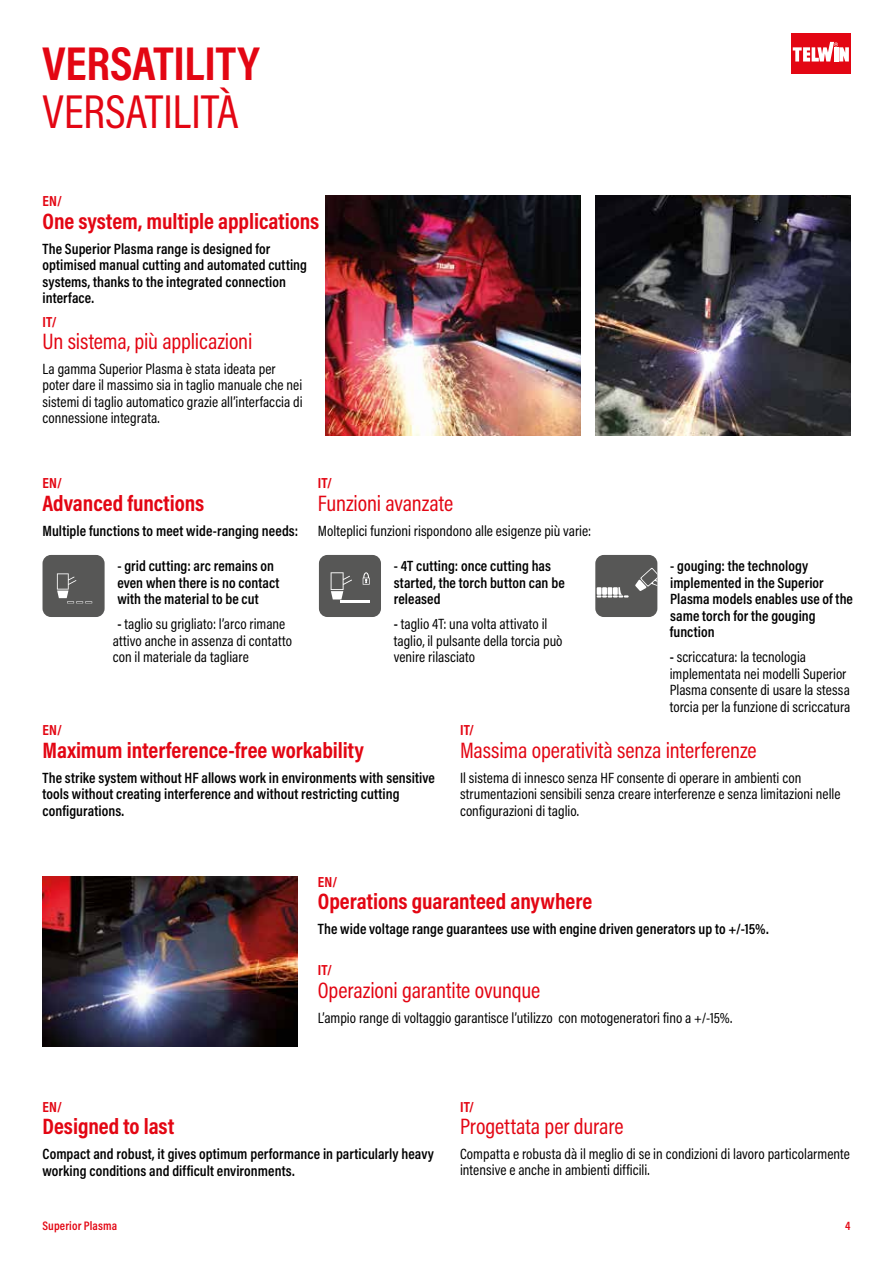
<style>
.page{position:relative;width:893px;height:1263px;background:#fff}
.page>*{position:absolute;margin:0;border:0;box-sizing:border-box;transform-origin:0 0}
.t1{font:700 48px "Acumin Pro Cond";letter-spacing:-.005em;color:#e30613}
.t2{font:48px "Acumin Pro Cond";letter-spacing:-.005em;color:#e30613}
.t3{font:700 22.5px "Acumin Pro Cond";color:#e30613}
.t4{font:22.5px "Acumin Pro Cond";letter-spacing:-.005em;color:#e30613}
.t5{font:15px/16.5px "Acumin Pro Cond";letter-spacing:.005em;color:#000}
.t6{font:600 15px/16.5px "Acumin Pro Cond";letter-spacing:.005em;color:#000}
.t7{font:700 14.7px "Acumin Pro Cond";letter-spacing:.01em;color:#e30613}
.t8{font:600 12.45px "Acumin Pro Cond";letter-spacing:.01em;color:#e30613}
.s1{font-weight:600}
</style>
<div class="page">
<img style="left:326px;top:196px;width:255px;height:240px">
<img style="left:595px;top:196px;width:255px;height:240px">
<img style="left:43px;top:876px;width:255px;height:170px">
<div style="left:43px;top:555px;width:62px;height:62px;background:#575756;border-radius:9px"></div>
<svg style="left:57px;top:573px;width:35px;height:30px"></svg>
<div style="left:319px;top:555px;width:62px;height:62px;background:#575756;border-radius:9px"></div>
<svg style="left:331px;top:572px;width:39px;height:30px"></svg>
<div style="left:595px;top:555px;width:62px;height:62px;background:#575756;border-radius:9px"></div>
<svg style="left:597px;top:587px;width:32px;height:10px"></svg>
<svg style="left:635px;top:568px;width:22px;height:23px"></svg>
<div style="left:791px;top:34px;width:59px;height:40px;background:#e30613"></div>
<svg style="left:793px;top:42px;width:56px;height:20px"></svg>
<h1 class="t1" style="left:43px;top:32px;width:218px">VERSATILITY</h1>
<h1 class="t2" style="left:43px;top:80px;width:198px">VERSATILITÀ</h1>
<p class="t7" style="left:43px;top:192px;width:21px">EN/</p>
<h2 class="t3" style="left:43px;top:206px;width:278px">One system, multiple applications</h2>
<p class="t6" style="left:43px;top:240px;width:266px">The Superior Plasma range is designed for optimised manual cutting and automated cutting systems, thanks to the integrated connection interface.</p>
<p class="t7" style="left:43px;top:312px;width:16px">IT/</p>
<h2 class="t4" style="left:43px;top:327px;width:211px">Un sistema, più applicazioni</h2>
<p class="t5" style="left:43px;top:360px;width:262px">La gamma Superior Plasma è stata ideata per poter dare il massimo sia in taglio manuale che nei sistemi di taglio automatico grazie all’interfaccia di connessione integrata.</p>
<p class="t7" style="left:43px;top:473px;width:21px">EN/</p>
<h2 class="t3" style="left:43px;top:488px;width:163px">Advanced functions</h2>
<p class="t6" style="left:43px;top:522px;width:257px">Multiple functions to meet wide-ranging needs:</p>
<p class="t6" style="left:117px;top:557px;width:164px">- grid cutting: arc remains on even when there is no contact with the material to be cut</p>
<p class="t5" style="left:113px;top:616px;width:181px;text-indent:5px"><span class="s1">-</span> taglio su grigliato: l’arco rimane attivo anche in assenza di contatto con il materiale da tagliare</p>
<p class="t7" style="left:318px;top:473px;width:16px">IT/</p>
<h2 class="t4" style="left:318px;top:488px;width:137px">Funzioni avanzate</h2>
<p class="t5" style="left:318px;top:522px;width:275px">Molteplici funzioni rispondono alle esigenze più varie:</p>
<p class="t6" style="left:394px;top:557px;width:172px">- 4T cutting: once cutting has started, the torch button can be released</p>
<p class="t5" style="left:394px;top:616px;width:170px"><span class="s1">-</span> taglio 4T: una volta attivato il taglio, il pulsante della torcia può venire rilasciato</p>
<p class="t6" style="left:670px;top:557px;width:185px">- gouging: the technology implemented in the Superior<br>Plasma models enables use of the same torch for the gouging function</p>
<p class="t5" style="left:670px;top:649px;width:182px"><span class="s1">-</span> scriccatura: la tecnologia implementata nei modelli Superior Plasma consente di usare la stessa torcia per la funzione di scriccatura</p>
<p class="t7" style="left:43px;top:721px;width:21px">EN/</p>
<h2 class="t3" style="left:43px;top:735px;width:323px">Maximum interference-free workability</h2>
<p class="t6" style="left:43px;top:769px;width:394px">The strike system without HF allows work in environments with sensitive tools without creating interference and without restricting cutting configurations.</p>
<p class="t7" style="left:460px;top:721px;width:16px">IT/</p>
<h2 class="t4" style="left:460px;top:735px;width:298px">Massima operatività senza interferenze</h2>
<p class="t5" style="left:460px;top:769px;width:382px">Il sistema di innesco senza HF consente di operare in ambienti con strumentazioni sensibili senza creare interferenze e senza limitazioni nelle configurazioni di taglio.</p>
<p class="t7" style="left:318px;top:872px;width:21px">EN/</p>
<h2 class="t3" style="left:318px;top:886px;width:276px">Operations guaranteed anywhere</h2>
<p class="t6" style="left:318px;top:920px;width:452px">The wide voltage range guarantees use with engine driven generators up to +/-15%.</p>
<p class="t7" style="left:318px;top:961px;width:16px">IT/</p>
<h2 class="t4" style="left:318px;top:975px;width:224px">Operazioni garantite ovunque</h2>
<p class="t5" style="left:318px;top:1009px;width:416px">L’ampio range di voltaggio garantisce l’utilizzo con motogeneratori fino a +/-15%.</p>
<p class="t7" style="left:43px;top:1097px;width:21px">EN/</p>
<h2 class="t3" style="left:43px;top:1112px;width:133px">Designed to last</h2>
<p class="t6" style="left:43px;top:1145px;width:393px">Compact and robust, it gives optimum performance in particularly heavy working conditions and difficult environments.</p>
<p class="t7" style="left:460px;top:1097px;width:16px">IT/</p>
<h2 class="t4" style="left:460px;top:1112px;width:165px">Progettata per durare</h2>
<p class="t5" style="left:460px;top:1145px;width:392px;line-height:15.9px">Compatta e robusta dà il meglio di se in condizioni di lavoro particolarmente intensive e anche in ambienti difficili.</p>
<p class="t8" style="left:43px;top:1217px;width:76px">Superior Plasma</p>
<p class="t8" style="left:845px;top:1217px;width:7px">4</p>
</div>
